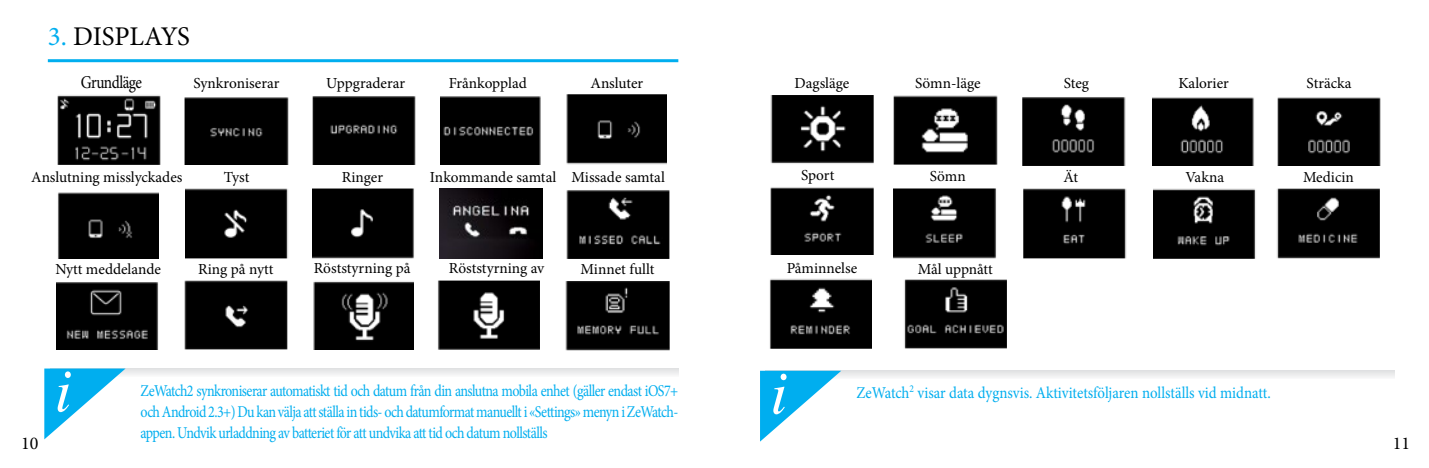
<style>
.page{position:relative;width:1429px;height:468px;background:#fff}
.page>*{position:absolute;margin:0;border:0;box-sizing:border-box;transform-origin:0 0}
.t1{font:italic 60.9px "Times";color:#fff}
.t2{font:27px "Minion Pro";letter-spacing:-.01em;color:#000}
.t3{font:18px "Minion Pro";letter-spacing:-.035em;color:#000;scale:.85 1}
.t4{font:18px "Minion Pro";letter-spacing:-.035em;color:#000}
.t5{font:16.5px/21px "Minion Pro";letter-spacing:-.01em;color:#00aeef;text-align:justify;scale:.85 1}
.t6{font:16.5px "Minion Pro";letter-spacing:-.01em;color:#00aeef;scale:.9 1}
.t7{font:15.3px "Minion Pro";color:#000}
.s1{color:#00aeef}
</style>
<div class="page">
<svg style="left:126px;top:368px;width:552px;height:7px"></svg>
<svg style="left:44px;top:368px;width:82px;height:71px"></svg>
<hr style="left:48px;top:59px;width:630px;height:3px;background:#00aeef">
<img style="left:57px;top:95px;width:104px;height:69px">
<img style="left:566px;top:95px;width:100px;height:69px">
<img style="left:439px;top:189px;width:103px;height:69px">
<img style="left:185px;top:97px;width:103px;height:67px">
<img style="left:57px;top:192px;width:102px;height:66px">
<img style="left:566px;top:190px;width:104px;height:68px">
<img style="left:312px;top:96px;width:103px;height:68px">
<img style="left:185px;top:189px;width:103px;height:69px">
<img style="left:57px;top:282px;width:102px;height:68px">
<img style="left:440px;top:96px;width:101px;height:68px">
<img style="left:313px;top:189px;width:101px;height:69px">
<img style="left:184px;top:280px;width:104px;height:70px">
<img style="left:566px;top:281px;width:103px;height:69px">
<img style="left:313px;top:281px;width:101px;height:69px">
<img style="left:437px;top:280px;width:103px;height:70px">
<svg style="left:841px;top:371px;width:553px;height:6px"></svg>
<svg style="left:760px;top:371px;width:81px;height:70px"></svg>
<img style="left:769px;top:279px;width:102px;height:69px">
<img style="left:904px;top:279px;width:103px;height:69px">
<img style="left:770px;top:95px;width:103px;height:69px">
<img style="left:894px;top:95px;width:103px;height:69px">
<img style="left:1022px;top:97px;width:104px;height:68px">
<img style="left:1152px;top:97px;width:102px;height:68px">
<img style="left:1277px;top:97px;width:103px;height:68px">
<img style="left:894px;top:189px;width:102px;height:69px">
<img style="left:1023px;top:189px;width:103px;height:69px">
<img style="left:1153px;top:189px;width:103px;height:69px">
<img style="left:770px;top:187px;width:103px;height:68px">
<img style="left:1277px;top:189px;width:102px;height:69px">
<h2 class="t2" style="left:48px;top:18px;width:144px"><span class="s1">3.</span> DISPLAYS</h2>
<p class="t3" style="left:81px;top:70px;width:73px">Grundläge</p>
<p class="t7" style="left:590px;top:73px;width:54px">Ansluter</p>
<p class="t7" style="left:193px;top:73px;width:87px">Synkroniserar</p>
<p class="t7" style="left:326px;top:73px;width:80px">Uppgraderar</p>
<p class="t7" style="left:449px;top:73px;width:80px">Frånkopplad</p>
<p class="t7" style="left:794px;top:72px;width:56px">Dagsläge</p>
<p class="t7" style="left:915px;top:73px;width:67px">Sömn-läge</p>
<p class="t7" style="left:1064px;top:73px;width:27px">Steg</p>
<p class="t7" style="left:1178px;top:73px;width:52px">Kalorier</p>
<p class="t7" style="left:1306px;top:73px;width:46px">Sträcka</p>
<p class="t7" style="left:31px;top:166px;width:153px">Anslutning misslyckades</p>
<p class="t7" style="left:571px;top:166px;width:95px">Missade samtal</p>
<p class="t7" style="left:430px;top:166px;width:128px">Inkommande samtal</p>
<p class="t7" style="left:224px;top:166px;width:27px">Tyst</p>
<p class="t7" style="left:342px;top:166px;width:43px">Ringer</p>
<p class="t7" style="left:930px;top:165px;width:37px">Sömn</p>
<p class="t7" style="left:1063px;top:167px;width:16px">Ät</p>
<p class="t7" style="left:1185px;top:167px;width:40px">Vakna</p>
<p class="t7" style="left:801px;top:165px;width:35px">Sport</p>
<p class="t7" style="left:1303px;top:167px;width:52px">Medicin</p>
<p class="t7" style="left:55px;top:258px;width:107px">Nytt meddelande</p>
<p class="t7" style="left:198px;top:258px;width:77px">Ring på nytt</p>
<p class="t7" style="left:314px;top:258px;width:98px">Röststyrning på</p>
<p class="t7" style="left:449px;top:258px;width:97px">Röststyrning av</p>
<p class="t7" style="left:580px;top:258px;width:76px">Minnet fullt</p>
<p class="t7" style="left:787px;top:258px;width:72px">Påminnelse</p>
<p class="t7" style="left:918px;top:258px;width:77px">Mål uppnått</p>
<h1 class="t1" style="left:55px;top:338px;width:18px">i</h1>
<h1 class="t1" style="left:770px;top:340px;width:18px">i</h1>
<p class="t5" style="left:141px;top:380px;width:634px">ZeWatch2 synkroniserar automatiskt tid och datum från din anslutna mobila enhet (gäller endast iOS7+ och Android 2.3+) Du kan välja att ställa in tids- och datumformat manuellt i «Settings» menyn i ZeWatch&shy;appen. Undvik urladdning av batteriet för att undvika att tid och datum nollställs</p>
<p class="t6" style="left:856px;top:382px;width:462px">ZeWatch<sup>2</sup> visar data dygnsvis. Aktivitetsföljaren nollställs vid midnatt.</p>
<p class="t4" style="left:21px;top:431px;width:19px">10</p>
<p class="t4" style="left:1392px;top:431px;width:19px">11</p>
</div>
